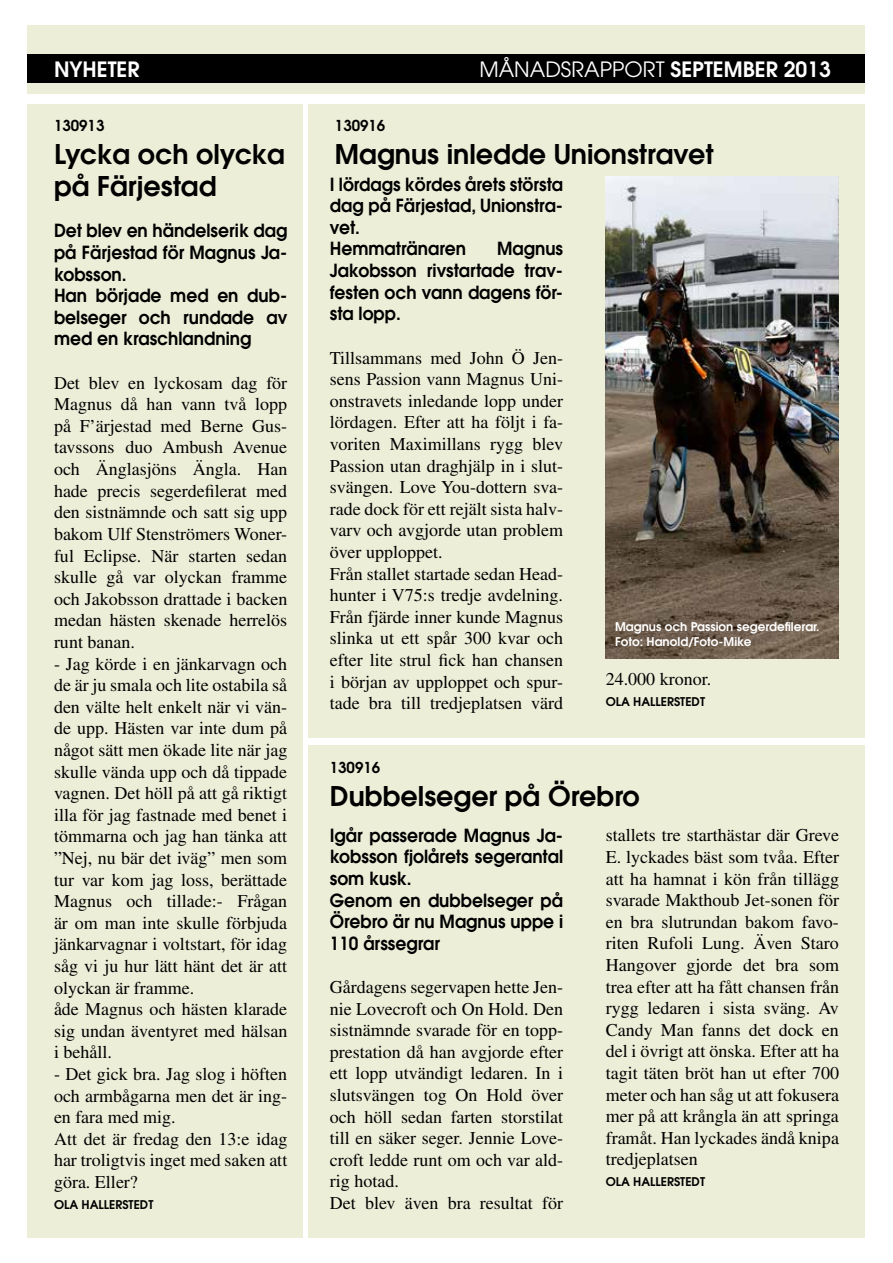
<style>
.page{position:relative;width:893px;height:1263px;background:#fff}
.page>*{position:absolute;margin:0;border:0;box-sizing:border-box;transform-origin:0 0}
.t1{font:600 27px/32.4px "Avant Garde";color:#000}
.t2{font:21px "Avant Garde";color:#fff}
.t3{font:600 21px "Avant Garde";color:#fff}
.t4{font:18px/21.6px "Times";color:#000}
.t5{font:600 18px/21.6px "Avant Garde";color:#000;scale:.95 1}
.t6{font:600 15px "Avant Garde";color:#000}
.t7{font:600 12px/14.4px "Avant Garde";color:#fff}
.t8{font:600 12px "Avant Garde";color:#000}
.s1{font-weight:600}
</style>
<div class="page">
<div style="left:28px;top:104px;width:275px;height:1133px;background:#eceed8"></div>
<div style="left:309px;top:104px;width:556px;height:634px;background:#eceed8"></div>
<div style="left:309px;top:745px;width:556px;height:492px;background:#eceed8"></div>
<div style="left:28px;top:26px;width:837px;height:68px;background:#eceed8"></div>
<div style="left:28px;top:54px;width:837px;height:28px;background:#000"></div>
<img style="left:606px;top:176px;width:233px;height:483px">
<p class="t3" style="left:54px;top:56px;width:87px">NYHETER</p>
<p class="t2" style="left:479px;top:57px;width:353px">MÅNADSRAPPORT <span class="s1">SEPTEMBER 2013</span></p>
<p class="t6" style="left:54px;top:116px;width:52px">130913</p>
<h1 class="t1" style="left:54px;top:137px;width:233px">Lycka och olycka på Färjestad</h1>
<p class="t5" style="left:54px;top:220px;width:247px">Det blev en händelserik dag på Färjestad för Magnus Ja&shy;kobsson.<br>Han började med en dub&shy;belseger och rundade av med en kraschlandning</p>
<p class="t4" style="left:54px;top:372px;width:235px;text-align:justify">Det blev en lyckosam dag för Magnus då han vann två lopp på F’ärjestad med Berne Gus&shy;tavssons duo Ambush Avenue och Änglasjöns Ängla. Han hade precis segerdefilerat med den sistnämnde och satt sig upp bakom Ulf Stenströmers Woner&shy;ful Eclipse. När starten sedan skulle gå var olyckan framme och Jakobsson drattade i backen medan hästen skenade herrelös runt banan.</p>
<p class="t4" style="left:54px;top:653px;width:235px">- Jag körde i en jänkarvagn och de är ju smala och lite ostabila så den välte helt enkelt när vi vän&shy;de upp. Hästen var inte dum på något sätt men ökade lite när jag skulle vända upp och då tippade vagnen. Det höll på att gå riktigt illa för jag fastnade med benet i tömmarna och jag han tänka att ”Nej, nu bär det iväg” men som tur var kom jag loss, berättade<br>Magnus och tillade:- Frågan är om man inte skulle förbjuda jänkarvagnar i voltstart, för idag såg vi ju hur lätt hänt det är att olyckan är framme.<br>åde Magnus och hästen klarade sig undan äventyret med hälsan i behåll.</p>
<p class="t4" style="left:54px;top:1063px;width:235px">- Det gick bra. Jag slog i höften och armbågarna men det är ing&shy;en fara med mig.<br>Att det är fredag den 13:e idag har troligtvis inget med saken att göra. Eller?</p>
<p class="t8" style="left:54px;top:1197px;width:101px">OLA HALLERSTEDT</p>
<p class="t6" style="left:335px;top:116px;width:52px">130916</p>
<h1 class="t1" style="left:335px;top:137px;width:380px">Magnus inledde Unionstravet</h1>
<p class="t5" style="left:330px;top:173px;width:247px">I lördags kördes årets största dag på Färjestad, Unionstra&shy;vet.<br>Hemmatränaren</p>
<p class="t5" style="left:330px;top:238px;width:247px;text-align:justify;text-indent:167px">Magnus Jakobsson rivstartade trav&shy;festen och vann dagens för&shy;sta lopp.</p>
<p class="t4" style="left:330px;top:347px;width:235px">Tillsammans med John Ö Jen&shy;sens Passion vann Magnus Uni&shy;onstravets inledande lopp under lördagen. Efter att ha följt i fa&shy;voriten Maximillans rygg blev<br>Passion utan draghjälp in i slut&shy;svängen. Love You-dottern sva&shy;rade dock för ett rejält sista halv&shy;varv och avgjorde utan problem över upploppet.<br>Från stallet startade sedan Head&shy;hunter i V75:s tredje avdelning.<br>Från fjärde inner kunde Magnus slinka ut ett spår 300 kvar och efter lite strul fick han chansen i början av upploppet och spur&shy;tade bra till tredjeplatsen värd</p>
<p class="t7" style="left:615px;top:620px;width:206px">Magnus och Passion segerdefilerar.<br>Foto: Hanold/Foto-Mike</p>
<p class="t4" style="left:606px;top:668px;width:107px">24.000 kronor.</p>
<p class="t8" style="left:606px;top:694px;width:101px">OLA HALLERSTEDT</p>
<p class="t6" style="left:330px;top:758px;width:52px">130916</p>
<h1 class="t1" style="left:330px;top:779px;width:311px">Dubbelseger på Örebro</h1>
<p class="t5" style="left:330px;top:824px;width:247px">Igår passerade Magnus Ja&shy;kobsson fjolårets segerantal som kusk.<br>Genom en dubbelseger på<br>Örebro är nu Magnus uppe i<br>110 årssegrar</p>
<p class="t4" style="left:330px;top:976px;width:235px">Gårdagens segervapen hette Jen&shy;nie Lovecroft och On Hold. Den sistnämnde svarade för en top - prestation då han avgjorde efter ett lopp utvändigt ledaren. In i slutsvängen tog On Hold över och höll sedan farten storstilat till en säker seger. Jennie Love&shy;croft ledde runt om och var ald&shy;rig hotad.<br>Det blev även bra resultat för</p>
<p class="t4" style="left:606px;top:824px;width:235px;text-align:justify">stallets tre starthästar där Greve E. lyckades bäst som tvåa. Efter att ha hamnat i kön från tillägg svarade Makthoub Jet-sonen för en bra slutrundan bakom favo&shy;riten Rufoli Lung. Även Staro Hangover gjorde det bra som trea efter att ha fått chansen från rygg ledaren i sista sväng. Av Candy Man fanns det dock en del i övrigt att önska. Efter att ha tagit täten bröt han ut efter 700 meter och han såg ut att fokusera mer på att krångla än att springa framåt. Han lyckades ändå knipa tredjeplatsen</p>
<p class="t8" style="left:606px;top:1174px;width:101px">OLA HALLERSTEDT</p>
</div>
